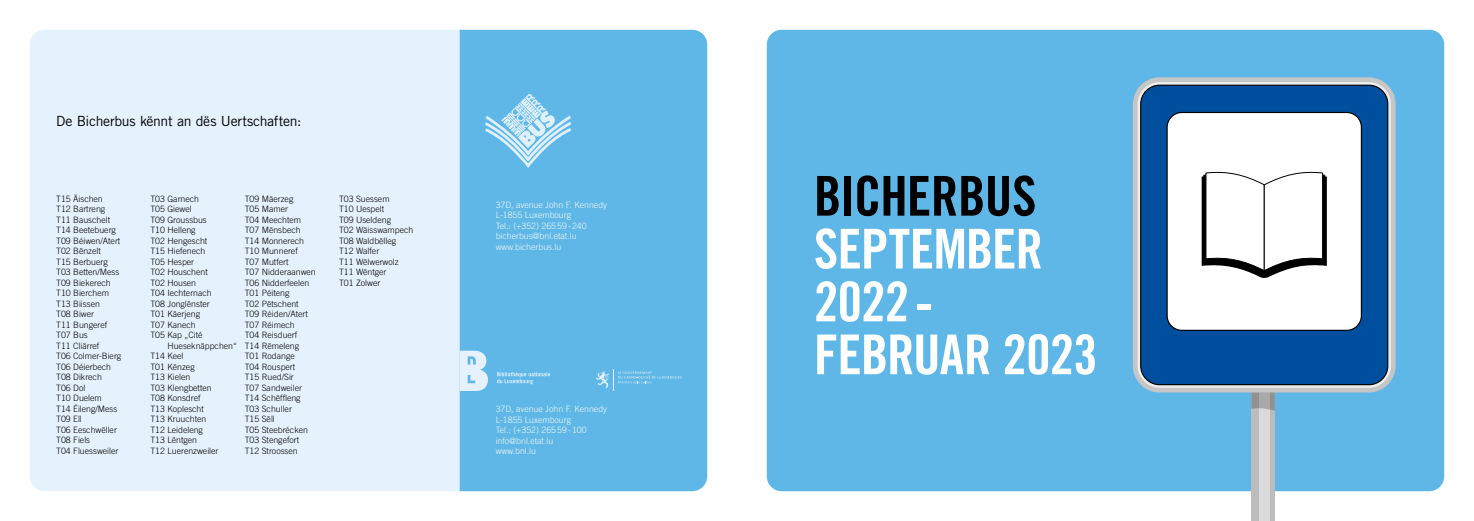
<style>
.page{position:relative;width:1474px;height:521px;background:#fff}
.page>*{position:absolute;margin:0;border:0;box-sizing:border-box;transform-origin:0 0}
.t1{font:54.95px/52.9px "Trade Gothic Bold Cond Twenty";letter-spacing:-.015em;color:#fff}
.t2{font:54.95px "Trade Gothic Bold Cond Twenty";letter-spacing:-.015em;color:#000}
.t3{font:14px "Trade Gothic LT Std";letter-spacing:-.02em;color:#000}
.t4{font:300 8.75px/10.5px "Trade Gothic LT Std";color:#000}
.t5{font:300 8.75px/10.5px "Trade Gothic LT Std";color:#f1f8f2}
</style>
<div class="page">
<div style="left:766px;top:30px;width:678px;height:461px;background:#5fb7e7;border-radius:15px"></div>
<svg style="left:1251px;top:394px;width:23px;height:127px;background:#c5c5c5"></svg>
<svg style="left:1133px;top:77px;width:263px;height:317px;background:#b4c4cd"></svg>
<svg style="left:1137px;top:82px;width:253px;height:306px;background:#cfd2d3"></svg>
<div style="left:1140px;top:85px;width:247px;height:300px;background:#004f9f;border-radius:19px"></div>
<div style="left:1140px;top:85px;width:248px;height:300px;border:1px solid #000;border-radius:19px"></div>
<div style="left:1167px;top:112px;width:194px;height:218px;background:#fff;border-radius:15px"></div>
<div style="left:1166px;top:112px;width:195px;height:219px;border:1px solid #000;border-radius:15px"></div>
<svg style="left:1201px;top:171px;width:125px;height:107px"></svg>
<div style="left:30px;top:30px;width:429px;height:461px;background:#e5f1fc"></div>
<div style="left:459px;top:30px;width:248px;height:461px;background:#5fb7e7"></div>
<svg style="left:482px;top:94px;width:92px;height:76px;background:#83c7ec"></svg>
<svg style="left:595px;top:369px;width:87px;height:21px;background:#6cbde8"></svg>
<svg style="left:459px;top:351px;width:29px;height:40px"></svg>
<svg style="left:497px;top:372px;width:53px;height:12px"></svg>
<h2 class="t3" style="left:56px;top:112px;width:247px">De Bicherbus kënnt an dës Uertschaften:</h2>
<p class="t4" style="left:56px;top:193px;width:67px">T15 Äischen<br>T12 Bartreng<br>T11 Bauschelt<br>T14 Beetebuerg<br>T09 Béiwen/Atert<br>T02 Bënzelt<br>T15 Berbuerg<br>T03 Betten/Mess<br>T09 Biekerech<br>T10 Bierchem<br>T13 Biissen<br>T08 Biwer<br>T11 Bungeref<br>T07 Bus<br>T11 Cliärref<br>T06 Colmer-Bierg<br>T06 Déierbech<br>T08 Dikrech<br>T06 Dol<br>T10 Duelem<br>T14 Éileng/Mess<br>T09 Ell<br>T06 Eeschwëller<br>T08 Fiels<br>T04 Fluessweiler</p>
<p class="t4" style="left:150px;top:193px;width:63px">T03 Garnech<br>T05 Giewel<br>T09 Groussbus<br>T10 Helleng<br>T02 Hengescht<br>T15 Hiefenech<br>T05 Hesper<br>T02 Houschent<br>T02 Housen<br>T04 Iechternach<br>T08 Jonglënster<br>T01 Käerjeng<br>T07 Kanech<br>T05 Kap „Cité</p>
<p class="t4" style="left:150px;top:340px;width:88px;text-indent:17px">Hueseknäppchen“<br>T14 Keel<br>T01 Kënzeg<br>T13 Kielen<br>T03 Klengbetten<br>T08 Konsdref<br>T13 Koplescht<br>T13 Kruuchten<br>T12 Leideleng<br>T13 Lëntgen<br>T12 Luerenzweiler</p>
<p class="t4" style="left:245px;top:193px;width:72px">T09 Mäerzeg<br>T05 Mamer<br>T04 Meechtem<br>T07 Mënsbech<br>T14 Monnerech<br>T10 Munneref<br>T07 Mutfert<br>T07 Nidderaanwen<br>T06 Nidderfeelen<br>T01 Péiteng<br>T02 Pëtschent<br>T09 Réiden/Atert<br>T07 Réimech<br>T04 Reisduerf<br>T14 Rëmeleng<br>T01 Rodange<br>T04 Rouspert<br>T15 Rued/Sir<br>T07 Sandweiler<br>T14 Schëffleng<br>T03 Schuller<br>T15 Sëll<br>T05 Steebrécken<br>T03 Stengefort<br>T12 Stroossen</p>
<p class="t4" style="left:339px;top:193px;width:76px">T03 Suessem<br>T10 Uespelt<br>T09 Useldeng<br>T02 Wäisswampech<br>T08 Waldbëlleg<br>T12 Walfer<br>T11 Wëlwerwolz<br>T11 Wëntger<br>T01 Zolwer</p>
<p class="t5" style="left:495px;top:199px;width:113px">37D, avenue John F. Kennedy<br>L-1855 Luxembourg<br>Tel.: (+352) 26559-240 bicherbus@bnl.etat.lu www.bicherbus.lu</p>
<p class="t5" style="left:495px;top:403px;width:113px">37D, avenue John F. Kennedy<br>L-1855 Luxembourg<br>Tel.: (+352) 26559-100 info@bnl.etat.lu<br>www.bnl.lu</p>
<h1 class="t2" style="left:814px;top:163px;width:224px">BICHERBUS</h1>
<h1 class="t1" style="left:814px;top:222px;width:285px">SEPTEMBER<br>2022-<br>FEBRUAR 2023</h1>
</div>
